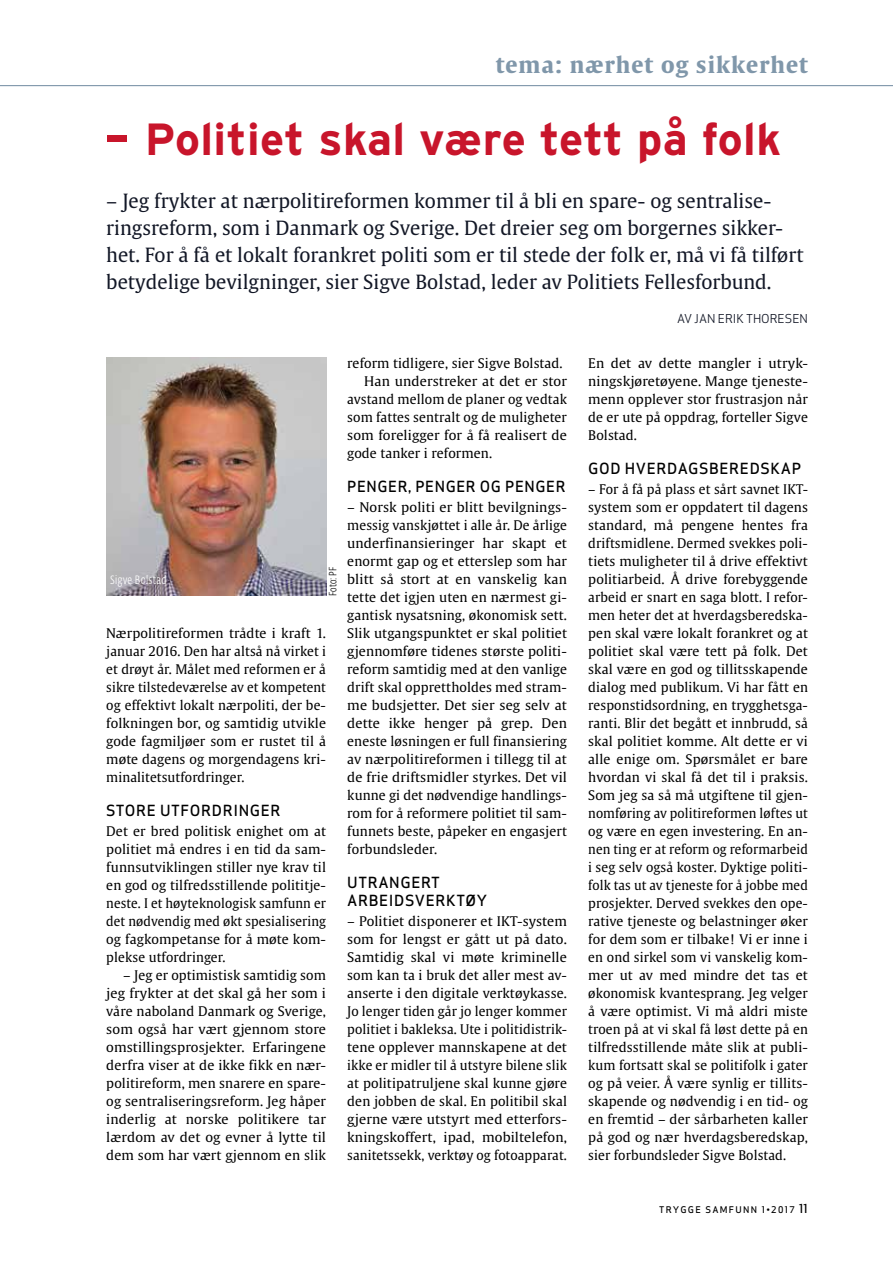
<style>
.page{position:relative;width:893px;height:1263px;background:#fff}
.page>*{position:absolute;margin:0;border:0;box-sizing:border-box;transform-origin:0 0}
.t1{font:700 45px "Interstate";letter-spacing:.01em;color:#c8152b;scale:1.5 1}
.t2{font:22.35px "Gulliver Bold Roman";letter-spacing:.05em;color:#8097aa}
.t3{font:19.5px/27px "Gulliver Regular Roman";color:#121726}
.t4{font:15px/18px "Apex Sans Medium T";letter-spacing:.04em;color:#000}
.t5{font:13.2px/18px "Gulliver Regular Roman";letter-spacing:.01em;color:#000;text-align:justify}
.t6{font:12px "Apex Sans Book T";color:#121726}
.t7{font:300 12px "Fedra Sans Cond Alt Std";letter-spacing:.025em;color:#fff}
.t8{font:300 10.5px "Fedra Sans Cond Alt Std";color:#000}
.t9{font:9px "Apex Sans Medium C";letter-spacing:.15em;color:#000}
.s1{font-size:12px}
</style>
<div class="page">
<hr style="left:0;top:85px;width:893px;height:1px;background:#8097aa">
<img style="left:106px;top:358px;width:220px;height:237px">
<h2 class="t2" style="left:496px;top:51px;width:314px">tema: nærhet og sikkerhet</h2>
<h1 class="t1" style="left:103px;top:114px;width:453px">- Politiet skal være tett på folk</h1>
<p class="t3" style="left:106px;top:187px;width:699px">– Jeg frykter at nærpolitireformen kommer til å bli en spare- og sentralise&shy;ringsreform, som i Danmark og Sverige. Det dreier seg om borgernes sikker&shy;het. For å få et lokalt forankret politi som er til stede der folk er, må vi få tilført betydelige bevilgninger, sier Sigve Bolstad, leder av Politiets Fellesforbund.</p>
<p class="t6" style="left:677px;top:311px;width:132px">AV JAN ERIK THORESEN</p>
<p class="t7" style="left:110px;top:573px;width:58px">Sigve Bolstad</p>
<p class="t8" style="left:327px;top:596px;width:30px;rotate:-90deg">Foto: PF</p>
<p class="t5" style="left:106px;top:624px;width:221px">Nærpolitireformen trådte i kraft 1. januar 2016. Den har altså nå virket i et drøyt år. Målet med reformen er å sikre tilstedeværelse av et kompetent og effektivt lokalt nærpoliti, der be&shy;folkningen bor, og samtidig utvikle gode fagmiljøer som er rustet til å møte dagens og morgendagens kri&shy;minalitetsutfordringer.</p>
<p class="t4" style="left:106px;top:801px;width:176px">STORE UTFORDRINGER</p>
<p class="t5" style="left:106px;top:822px;width:221px">Det er bred politisk enighet om at politiet må endres i en tid da sam&shy;funnsutviklingen stiller nye krav til en god og tilfredsstillende polititje&shy;neste. I et høyteknologisk samfunn er det nødvendig med økt spesialisering og fagkompetanse for å møte kom&shy;plekse utfordringer.</p>
<p class="t5" style="left:106px;top:966px;width:221px;text-indent:17px">– Jeg er optimistisk samtidig som jeg frykter at det skal gå her som i våre naboland Danmark og Sverige, som også har vært gjennom store omstillingsprosjekter. Erfaringene derfra viser at de ikke fikk en nær&shy;politireform, men snarere en spare&shy;og sentraliseringsreform. Jeg håper inderlig at norske politikere tar lærdom av det og evner å lytte til dem som har vært gjennom en slik</p>
<p class="t5" style="left:347px;top:354px;width:217px">reform tidligere, sier Sigve Bolstad.</p>
<p class="t5" style="left:364px;top:372px;width:204px">Han understreker at det er stor</p>
<p class="t5" style="left:347px;top:390px;width:221px">avstand mellom de planer og vedtak</p>
<p class="t5" style="left:347px;top:408px;width:221px">som fattes sentralt og de muligheter</p>
<p class="t5" style="left:347px;top:426px;width:221px">som foreligger for å få realisert de</p>
<p class="t5" style="left:347px;top:444px;width:146px">gode tanker i reformen.</p>
<p class="t4" style="left:347px;top:477px;width:220px">PENGER, PENGER OG PENGER</p>
<p class="t5" style="left:347px;top:498px;width:221px">– Norsk politi er blitt bevilgnings&shy;messig vanskjøttet i alle år. De årlige underfinansieringer har skapt et enormt gap og et etterslep som har blitt så stort at en vanskelig kan tette det igjen uten en nærmest gi&shy;gantisk nysatsning, økonomisk sett.<br>Slik utgangspunktet er skal politiet gjennomføre tidenes største politi&shy;reform samtidig med at den vanlige drift skal opprettholdes med stram&shy;me budsjetter. Det sier seg selv at dette ikke henger på grep. Den eneste løsningen er full finansiering av nærpolitireformen i tillegg til at de frie driftsmidler styrkes. Det vil kunne gi det nødvendige handlings&shy;rom for å reformere politiet til sam&shy;funnets beste, påpeker en engasjert forbundsleder.</p>
<p class="t4" style="left:347px;top:873px;width:142px">UTRANGERT<br>ARBEIDSVERKTØY</p>
<p class="t5" style="left:347px;top:912px;width:221px">– Politiet disponerer et IKT-system som for lengst er gått ut på dato.<br>Samtidig skal vi møte kriminelle som kan ta i bruk det aller mest av&shy;anserte i den digitale verktøykasse.<br>Jo lenger tiden går jo lenger kommer politiet i bakleksa. Ute i politidistrik&shy;tene opplever mannskapene at det ikke er midler til å utstyre bilene slik at politipatruljene skal kunne gjøre den jobben de skal. En politibil skal gjerne være utstyrt med etterfors&shy;kningskoffert, ipad, mobiltelefon, sanitetssekk, verktøy og fotoapparat.</p>
<p class="t5" style="left:588px;top:354px;width:221px">En det av dette mangler i utryk&shy;ningskjøretøyene. Mange tjeneste&shy;menn opplever stor frustrasjon når de er ute på oppdrag, forteller Sigve Bolstad.</p>
<p class="t4" style="left:588px;top:459px;width:214px">GOD HVERDAGSBEREDSKAP</p>
<p class="t5" style="left:588px;top:480px;width:221px">– For å få på plass et sårt savnet IKT&shy;system som er oppdatert til dagens standard, må pengene hentes fra driftsmidlene. Dermed svekkes poli&shy;tiets muligheter til å drive effektivt politiarbeid. Å drive forebyggende arbeid er snart en saga blott. I refor&shy;men heter det at hverdagsberedska&shy;pen skal være lokalt forankret og at politiet skal være tett på folk. Det skal være en god og tillitsskapende dialog med publikum. Vi har fått en responstidsordning, en trygghetsga&shy;ranti. Blir det begått et innbrudd, så skal politiet komme. Alt dette er vi alle enige om. Spørsmålet er bare hvordan vi skal få det til i praksis.<br>Som jeg sa så må utgiftene til gjen&shy;nomføring av politireformen løftes ut og være en egen investering. En an&shy;nen ting er at reform og reformarbeid i seg selv også koster. Dyktige politi&shy;folk tas ut av tjeneste for å jobbe med prosjekter. Derved svekkes den ope&shy;rative tjeneste og belastninger øker for dem som er tilbake! Vi er inne i en ond sirkel som vi vanskelig kom&shy;mer ut av med mindre det tas et økonomisk kvantesprang. Jeg velger å være optimist. Vi må aldri miste troen på at vi skal få løst dette på en tilfredsstillende måte slik at publi&shy;kum fortsatt skal se politifolk i gater og på veier. Å være synlig er tillits&shy;skapende og nødvendig i en tid- og en fremtid – der sårbarheten kaller på god og nær hverdagsberedskap, sier forbundsleder Sigve Bolstad.</p>
<p class="t9" style="left:659px;top:1204px;width:150px">TRYGGE SAMFUNN 1•2017 <span class="s1">11</span></p>
</div>
